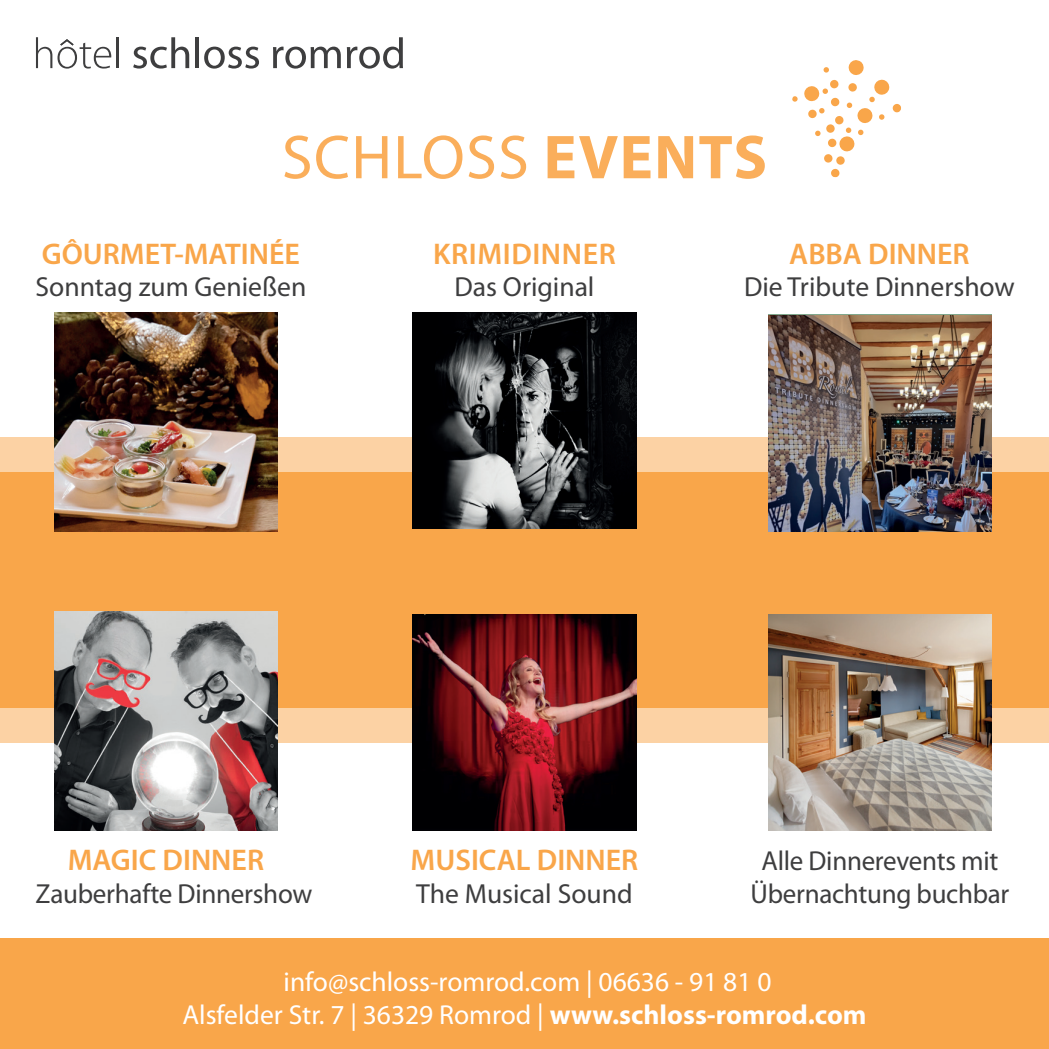
<style>
.page{position:relative;width:1049px;height:1049px;background:#fff}
.page>*{position:absolute;margin:0;border:0;box-sizing:border-box;transform-origin:0 0}
.t1{font:62.5px "Myriad Pro";letter-spacing:.02em;color:#faae5b}
.t2{font:600 30px "Myriad Pro";color:#f9a64a}
.t3{font:600 30px "Myriad Pro";letter-spacing:.02em;color:#f9a64a}
.t4{font:27.5px/33px "Myriad Pro";letter-spacing:-.005em;color:#3e3e3f;text-align:center}
.t5{font:27.5px/33px "Myriad Pro";color:#fff;text-align:center}
.s1{font-weight:700}
</style>
<div class="page">
<div style="left:0;top:472px;width:1049px;height:236px;background:#f9a64a"></div>
<svg style="left:0;top:438px;width:1049px;height:69px"></svg>
<svg style="left:0;top:673px;width:1049px;height:70px"></svg>
<img style="left:54px;top:312px;width:224px;height:219px">
<img style="left:413px;top:312px;width:223px;height:217px">
<img style="left:768px;top:316px;width:224px;height:215px">
<img style="left:54px;top:612px;width:224px;height:218px">
<img style="left:413px;top:614px;width:223px;height:216px">
<img style="left:768px;top:614px;width:224px;height:216px">
<svg style="left:36px;top:37px;width:75px;height:32px"></svg>
<hr style="left:117px;top:37px;width:2px;height:31px;background:#3e3e3f">
<svg style="left:133px;top:37px;width:56px;height:32px"></svg>
<hr style="left:195px;top:37px;width:4px;height:31px;background:#3e3e3f">
<svg style="left:204px;top:47px;width:55px;height:22px"></svg>
<svg style="left:273px;top:47px;width:68px;height:22px"></svg>
<svg style="left:347px;top:37px;width:56px;height:32px"></svg>
<div style="left:0;top:938px;width:1049px;height:111px;background:#f9a64a"></div>
<svg style="left:808px;top:109px;width:9px;height:9px"></svg>
<svg style="left:830px;top:97px;width:10px;height:10px"></svg>
<div style="left:831px;top:169px;width:9px;height:9px;background:#f9a64a;border-radius:50%"></div>
<div style="left:828px;top:138px;width:9px;height:9px;background:#f9a64a;border-radius:50%"></div>
<div style="left:824px;top:154px;width:9px;height:9px;background:#f9a64a;border-radius:50%"></div>
<div style="left:826px;top:124px;width:9px;height:9px;background:#f9a64a;border-radius:50%"></div>
<div style="left:835px;top:116px;width:9px;height:9px;background:#f9a64a;border-radius:50%"></div>
<div style="left:848px;top:83px;width:9px;height:9px;background:#f9a64a;border-radius:50%"></div>
<div style="left:892px;top:104px;width:9px;height:9px;background:#f9a64a;border-radius:50%"></div>
<div style="left:836px;top:156px;width:9px;height:9px;background:#f9a64a;border-radius:50%"></div>
<div style="left:830px;top:80px;width:9px;height:9px;background:#f9a64a;border-radius:50%"></div>
<svg style="left:858px;top:129px;width:6px;height:6px"></svg>
<svg style="left:879px;top:114px;width:6px;height:6px"></svg>
<svg style="left:819px;top:108px;width:6px;height:6px"></svg>
<svg style="left:792px;top:96px;width:6px;height:6px"></svg>
<svg style="left:815px;top:130px;width:6px;height:6px"></svg>
<svg style="left:846px;top:127px;width:5px;height:6px"></svg>
<svg style="left:822px;top:88px;width:6px;height:6px"></svg>
<svg style="left:869px;top:97px;width:6px;height:5px"></svg>
<svg style="left:846px;top:102px;width:6px;height:6px"></svg>
<svg style="left:823px;top:67px;width:6px;height:6px"></svg>
<svg style="left:874px;top:79px;width:16px;height:16px"></svg>
<svg style="left:857px;top:108px;width:16px;height:16px"></svg>
<svg style="left:804px;top:86px;width:16px;height:16px"></svg>
<svg style="left:839px;top:136px;width:16px;height:16px"></svg>
<svg style="left:848px;top:59px;width:16px;height:17px"></svg>
<h1 class="t1" style="left:282px;top:123px;width:487px">SCHLOSS <span class="s1">EVENTS</span></h1>
<p class="t2" style="left:42px;top:237px;width:260px">GÔURMET-MATINÉE</p>
<p class="t4" style="left:35px;top:271px;width:272px">Sonntag zum Genießen</p>
<p class="t3" style="left:433px;top:237px;width:184px">KRIMIDINNER</p>
<p class="t4" style="left:454px;top:271px;width:142px">Das Original</p>
<p class="t2" style="left:789px;top:237px;width:182px">ABBA DINNER</p>
<p class="t4" style="left:744px;top:271px;width:272px">Die Tribute Dinnershow</p>
<p class="t2" style="left:68px;top:843px;width:198px">MAGIC DINNER</p>
<p class="t4" style="left:36px;top:877px;width:278px">Zauberhafte Dinnershow</p>
<p class="t2" style="left:411px;top:843px;width:229px">MUSICAL DINNER</p>
<p class="t4" style="left:416px;top:877px;width:218px">The Musical Sound</p>
<p class="t4" style="left:750px;top:844px;width:260px">Alle Dinnerevents mit<br>Übernachtung buchbar</p>
<p class="t5" style="left:182px;top:966px;width:686px">info@schloss-romrod.com | 06636 - 91 81 0<br>Alsfelder Str. 7 | 36329 Romrod | <span class="s1">www.schloss-romrod.com</span></p>
</div>
